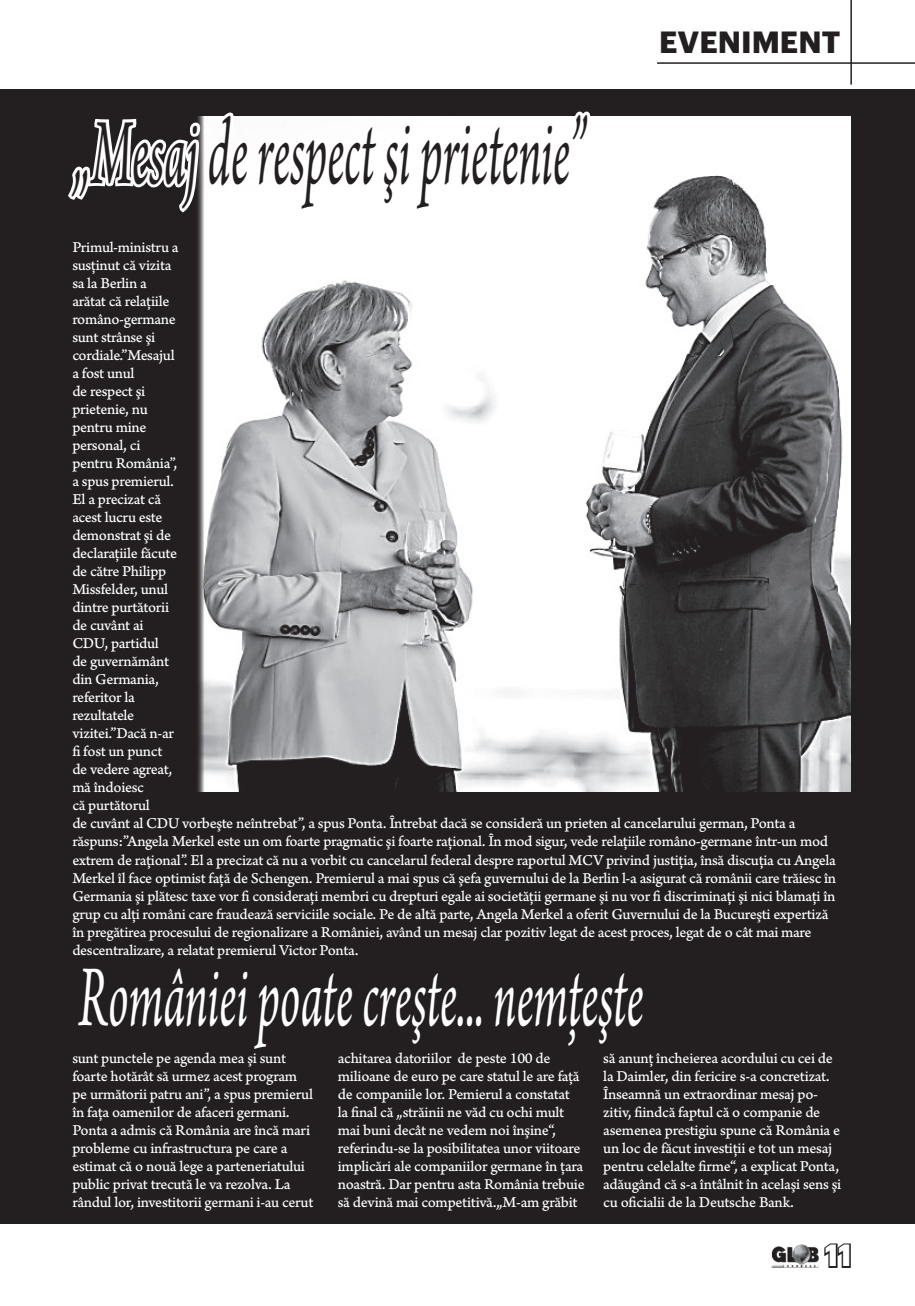
<style>
.page{position:relative;width:915px;height:1306px;background:#fff}
.page>*{position:absolute;margin:0;border:0;box-sizing:border-box;transform-origin:0 0}
.t1{font:italic 98.1px "Arno Pro";color:#231f20;scale:.5 1}
.t2{font:italic 91.2px "Arno Pro";letter-spacing:-.005em;color:#fff;scale:.54 1}
.t3{font:700 30px "Graphik";color:#231f20}
.t4{font:700 30px "Graphik";color:#fff}
.t5{font:15.75px/18px "Arno Pro Caption";letter-spacing:-.02em;color:#fff}
</style>
<div class="page">
<hr style="left:850px;top:0;width:1px;height:85px;background:#231f20">
<hr style="left:657px;top:62px;width:257px;height:2px;background:#231f20">
<svg style="left:824px;top:1243px;width:27px;height:25px"></svg>
<img style="left:771px;top:1244px;width:48px;height:24px">
<div style="left:0;top:89px;width:914px;height:1135px;background:#231f20"></div>
<img style="left:197px;top:116px;width:653px;height:675px">
<svg style="left:68px;top:111px;width:525px;height:311px"></svg>
<h1 class="t1" style="left:72px;top:97px;width:1030px">„Mesaj de respect şi prietenie”</h1>
<h3 class="t3" style="left:659px;top:18px;width:182px">EVENIMENT</h3>
<p class="t5" style="left:72px;top:239px;width:765px">Primul-ministru a<br>susţinut că vizita<br>sa la Berlin a<br>arătat că relaţiile<br>româno-germane<br>sunt strânse şi<br>cordiale.”Mesajul<br>a fost unul<br>de respect şi<br>prietenie, nu<br>pentru mine<br>personal, ci<br>pentru România”,<br>a spus premierul.<br>El a precizat că<br>acest lucru este<br>demonstrat şi de<br>declaraţiile făcute<br>de către Philipp<br>Missfelder, unul<br>dintre purtătorii<br>de cuvânt ai<br>CDU, partidul<br>de guvernământ<br>din Germania,<br>referitor la<br>rezultatele<br>vizitei.”Dacă n-ar<br>fi fost un punct<br>de vedere agreat,<br>mă îndoiesc<br>că purtătorul<br>de cuvânt al CDU vorbeşte neîntrebat”, a spus Ponta. Întrebat dacă se consideră un prieten al cancelarului german, Ponta a răspuns:”Angela Merkel este un om foarte pragmatic şi foarte raţional. În mod sigur, vede relaţiile româno-germane într-un mod extrem de raţional”. El a precizat că nu a vorbit cu cancelarul federal despre raportul MCV privind justiţia, însă discuția cu Angela Merkel îl face optimist față de Schengen. Premierul a mai spus că şefa guvernului de la Berlin l-a asigurat că românii care trăiesc în Germania şi plătesc taxe vor fi consideraţi membri cu drepturi egale ai societăţii germane şi nu vor fi discriminaţi şi nici blamaţi în grup cu alţi români care fraudează serviciile sociale. Pe de altă parte, Angela Merkel a oferit Guvernului de la Bucureşti expertiză în pregătirea procesului de regionalizare a României, având un mesaj clar pozitiv legat de acest proces, legat de o cât mai mare descentralizare, a relatat premierul Victor Ponta.</p>
<h2 class="t2" style="left:78px;top:945px;width:1047px">României poate creşte... nemţeşte</h2>
<p class="t5" style="left:72px;top:1049px;width:242px">sunt punctele pe agenda mea şi sunt foarte hotărât să urmez acest program pe următorii patru ani”, a spus premierul în faţa oamenilor de afaceri germani.<br>Ponta a admis că România are încă mari probleme cu infrastructura pe care a estimat că o nouă lege a parteneriatului public privat trecută le va rezolva. La rândul lor, investitorii germani i-au cerut</p>
<p class="t5" style="left:338px;top:1049px;width:248px">achitarea datoriilor de peste 100 de milioane de euro pe care statul le are faţă de companiile lor. Pemierul a constatat<br>la final că „străinii ne văd cu ochi mult mai buni decât ne vedem noi înşine“, referindu-se la posibilitatea unor viitoare implicări ale companiilor germane în ţara noastră. Dar pentru asta România trebuie să devină mai competitivă.„M-am grăbit</p>
<p class="t5" style="left:603px;top:1049px;width:239px">să anunţ încheierea acordului cu cei de la Daimler, din fericire s-a concretizat.<br>Înseamnă un extraordinar mesaj po-- zitiv, fiindcă faptul că o companie de asemenea prestigiu spune că România e un loc de făcut investiţii e tot un mesaj pentru celelalte firme“, a explicat Ponta, adăugând că s-a întâlnit în acelaşi sens şi cu oficialii de la Deutsche Bank.</p>
<h3 class="t4" style="left:824px;top:1232px;width:28px">11</h3>
</div>
